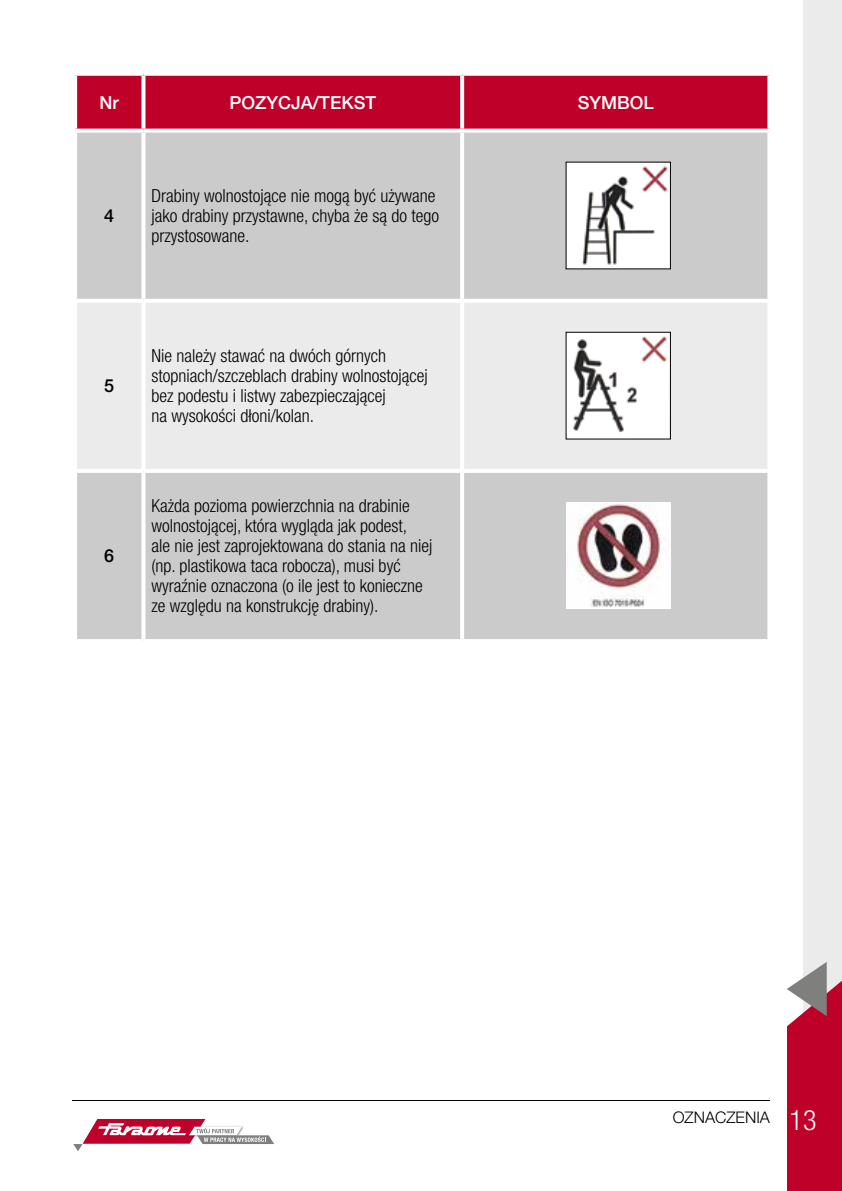
<style>
.page{position:relative;width:842px;height:1191px;background:#fff}
.page>*{position:absolute;margin:0;border:0;box-sizing:border-box;transform-origin:0 0}
.t1{font:300 condensed 18px/20px "Helvetica Neue LT Pro";color:#000}
.t2{font:500 18px "Helvetica Neue LT Pro";color:#fff}
.t3{font:500 18px "Helvetica Neue LT Pro";color:#000}
.t4{font:300 16px "Helvetica Neue LT Pro";color:#000}
.s1{font-stretch:condensed;font-size:28px;color:#fff}
</style>
<div class="page">
<div style="left:803px;top:0;width:39px;height:1111px;background:#ebebeb"></div>
<svg style="left:73px;top:1119px;width:201px;height:32px"></svg>
<hr style="left:72px;top:1100px;width:698px;height:1px;background:#000">
<svg style="left:787px;top:962px;width:55px;height:229px;background:#bf2545"></svg>
<div style="left:77px;top:76px;width:690px;height:53px;background:#bf0028"></div>
<div style="left:77px;top:133px;width:690px;height:506px;background:#cbcbcb"></div>
<div style="left:77px;top:303px;width:690px;height:166px;background:#ebebeb"></div>
<svg style="left:75px;top:75px;width:68px;height:1px"></svg>
<svg style="left:143px;top:73px;width:319px;height:3px"></svg>
<svg style="left:141px;top:76px;width:4px;height:53px"></svg>
<svg style="left:462px;top:74px;width:308px;height:2px"></svg>
<svg style="left:460px;top:76px;width:4px;height:53px"></svg>
<svg style="left:767px;top:76px;width:3px;height:53px"></svg>
<svg style="left:75px;top:132px;width:68px;height:1px"></svg>
<svg style="left:143px;top:129px;width:319px;height:4px"></svg>
<svg style="left:141px;top:133px;width:4px;height:166px"></svg>
<svg style="left:462px;top:129px;width:307px;height:4px"></svg>
<hr style="left:460px;top:133px;width:4px;height:166px;background:#fff">
<svg style="left:767px;top:133px;width:1px;height:166px"></svg>
<hr style="left:73px;top:299px;width:70px;height:4px;background:#fff">
<hr style="left:143px;top:299px;width:319px;height:4px;background:#fff">
<hr style="left:141px;top:303px;width:4px;height:166px;background:#fff">
<hr style="left:462px;top:299px;width:309px;height:4px;background:#fff">
<hr style="left:460px;top:303px;width:4px;height:166px;background:#fff">
<hr style="left:73px;top:469px;width:70px;height:4px;background:#fff">
<hr style="left:143px;top:469px;width:319px;height:4px;background:#fff">
<svg style="left:141px;top:473px;width:4px;height:166px"></svg>
<hr style="left:462px;top:469px;width:309px;height:4px;background:#fff">
<hr style="left:460px;top:473px;width:4px;height:166px;background:#fff">
<svg style="left:767px;top:473px;width:1px;height:166px"></svg>
<img style="left:568px;top:164px;width:101px;height:103px">
<img style="left:568px;top:334px;width:101px;height:103px">
<div style="left:566px;top:332px;width:105px;height:107px;border:1px solid #000"></div>
<img style="left:566px;top:503px;width:104px;height:105px">
<p class="t2" style="left:100px;top:91px;width:21px">Nr</p>
<p class="t2" style="left:230px;top:91px;width:148px">POZYCJA/TEKST</p>
<p class="t2" style="left:578px;top:91px;width:78px">SYMBOL</p>
<p class="t3" style="left:104px;top:205px;width:12px">4</p>
<p class="t1" style="left:151px;top:186px;width:289px">Drabiny wolnostojące nie mogą być używane jako drabiny przystawne, chyba że są do tego przystosowane.</p>
<p class="t3" style="left:104px;top:375px;width:12px">5</p>
<p class="t3" style="left:104px;top:545px;width:12px">6</p>
<p class="t1" style="left:151px;top:346px;width:278px">Nie należy stawać na dwóch górnych stopniach/szczeblach drabiny wolnostojącej bez podestu i listwy zabezpieczającej<br>na wysokości dłoni/kolan.</p>
<p class="t1" style="left:151px;top:496px;width:282px">Każda pozioma powierzchnia na drabinie wolnostojącej, która wygląda jak podest,<br>ale nie jest zaprojektowana do stania na niej (np. plastikowa taca robocza), musi być wyraźnie oznaczona (o ile jest to konieczne ze względu na konstrukcję drabiny).</p>
<p class="t4" style="left:673px;top:1107px;width:145px">OZNACZENIA <span class="s1">13</span></p>
</div>
